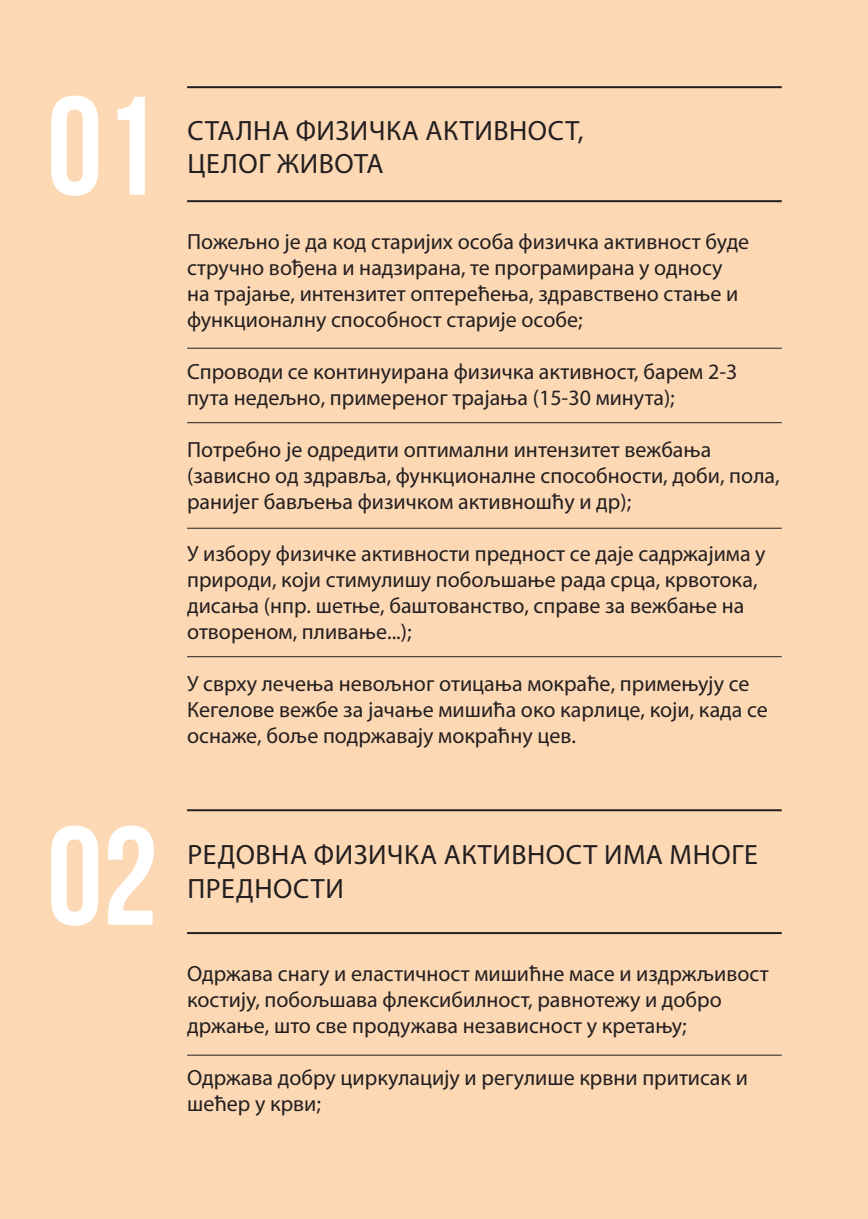
<style>
.page{position:relative;width:868px;height:1219px;background:#fff}
.page>*{position:absolute;margin:0;border:0;box-sizing:border-box;transform-origin:0 0}
.t1{font:700 140px "Bebas Neue";color:#fff}
.t2{font:28px/33.6px "Myriad Pro";letter-spacing:.02em;color:#231f20}
.t3{font:22px/26px "Myriad Pro";color:#231f20}
</style>
<div class="page">
<div style="left:0;top:0;width:867px;height:1219px;background:#fdd8b4"></div>
<hr style="left:187px;top:200px;width:594px;height:2px;background:#231f20">
<hr style="left:187px;top:932px;width:594px;height:2px;background:#231f20">
<hr style="left:187px;top:348px;width:594px;height:1px;background:#231f20">
<hr style="left:187px;top:422px;width:594px;height:1px;background:#231f20">
<hr style="left:187px;top:528px;width:594px;height:1px;background:#231f20">
<hr style="left:187px;top:656px;width:594px;height:1px;background:#231f20">
<hr style="left:187px;top:1055px;width:594px;height:1px;background:#231f20">
<hr style="left:187px;top:86px;width:594px;height:2px;background:#231f20">
<hr style="left:187px;top:809px;width:594px;height:2px;background:#231f20">
<p class="t1" style="left:47px;top:70px;width:112px">01</p>
<p class="t1" style="left:47px;top:799px;width:112px">02</p>
<p class="t2" style="left:187px;top:114px;width:398px">СТАЛНА ФИЗИЧКА АКТИВНОСТ,</p>
<p class="t2" style="left:187px;top:148px;width:197px">ЦЕЛОГ ЖИВОТА</p>
<p class="t3" style="left:187px;top:229px;width:563px">Пожељно је да код старијих особа физичка активност буде стручно вођена и надзирана, те програмирана у односу на трајање, интензитет оптерећења, здравствено стање и функционалну способност старије особе;</p>
<p class="t3" style="left:187px;top:359px;width:551px">Спроводи се континуирана физичка активност, барем 2-3 пута недељно, примереног трајања (15-30 минута);</p>
<p class="t3" style="left:187px;top:437px;width:594px">Потребно је одредити оптимални интензитет вежбања (зависно од здравља, функционалне способности, доби, пола, ранијег бављења физичком активношћу и др);</p>
<p class="t3" style="left:187px;top:541px;width:580px">У избору физичке активности предност се даје садржајима у природи, који стимулишу побољшање рада срца, крвотока, дисања (нпр. шетње, баштованство, справе за вежбање на отвореном, пливање...);</p>
<p class="t3" style="left:187px;top:671px;width:582px">У сврху лечења невољног отицања мокраће, примењују се<br>Кегелове вежбе за јачање мишића око карлице, који, када се оснаже, боље подржавају мокраћну цев.</p>
<p class="t2" style="left:187px;top:838px;width:572px">РЕДОВНА ФИЗИЧКА АКТИВНОСТ ИМА МНОГЕ<br>ПРЕДНОСТИ</p>
<p class="t3" style="left:187px;top:961px;width:583px">Одржава снагу и еластичност мишићне масе и издржљивост костију, побољшава флексибилност, равнотежу и добро држање, што све продужава независност у кретању;</p>
<p class="t3" style="left:187px;top:1065px;width:562px">Одржава добру циркулацију и регулише крвни притисак и шећер у крви;</p>
</div>
